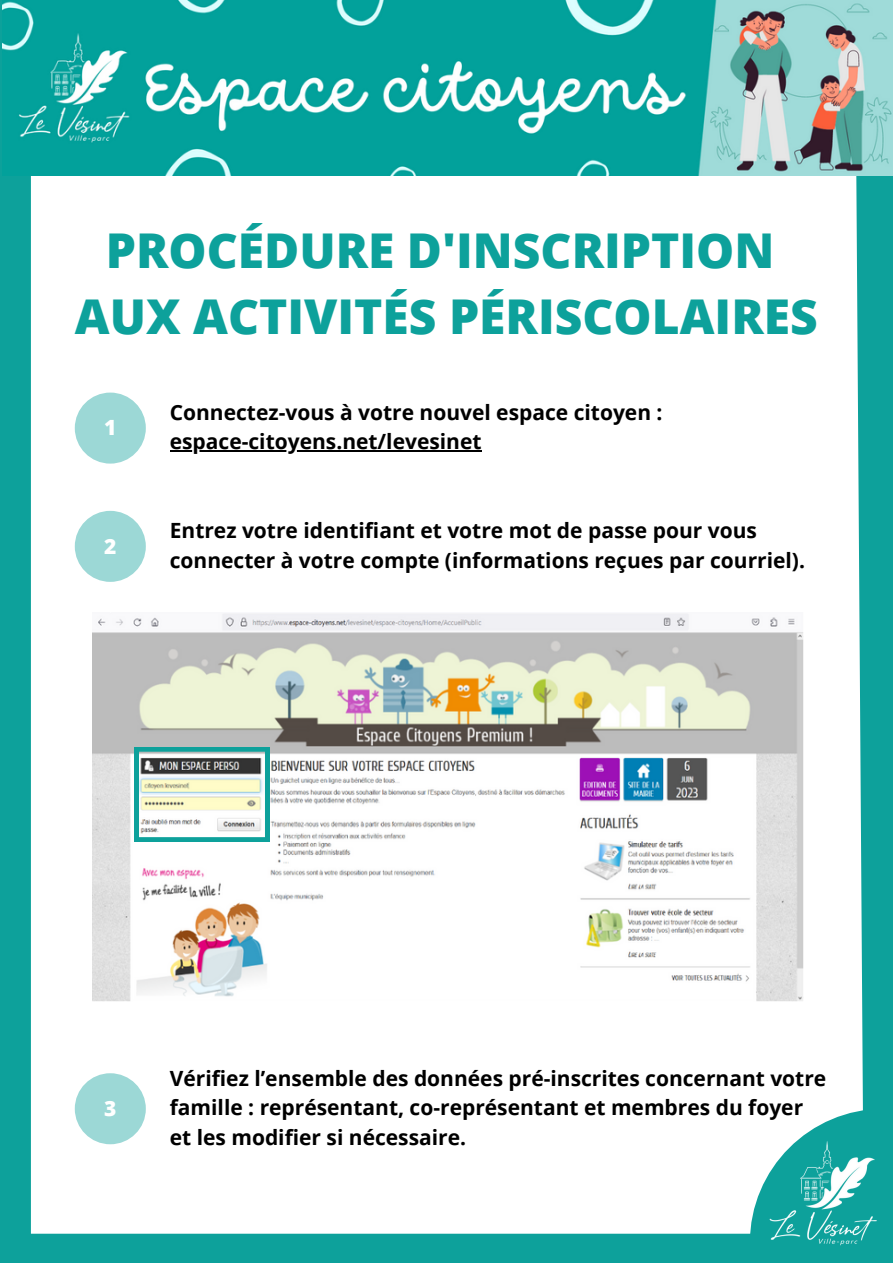
<style>
.page{position:relative;width:893px;height:1264px;background:#fff}
.page>*{position:absolute;margin:0;border:0;box-sizing:border-box;transform-origin:0 0}
.t1{font:800 48px "Open Sans";color:#0da19b}
.t2{font:700 21px/29.2px "Open Sans";color:#000}
.t3{font:800 21px "Open Sans";color:#fff}
</style>
<div class="page">
<div style="left:0;top:1233px;width:892px;height:29px;background:#0da19b"></div>
<div style="left:75px;top:392px;width:71px;height:71px;background:#9cd8d6;border-radius:50%"></div>
<div style="left:75px;top:511px;width:71px;height:71px;background:#9cd8d6;border-radius:50%"></div>
<div style="left:75px;top:1073px;width:71px;height:71px;background:#9cd8d6;border-radius:50%"></div>
<img style="left:92px;top:613px;width:711px;height:388px">
<svg style="left:134px;top:747px;width:135px;height:94px"></svg>
<div style="left:0;top:0;width:31px;height:1262px;background:#0da19b"></div>
<svg style="left:826px;top:175px;width:66px;height:948px"></svg>
<img style="left:2px;top:0;width:890px;height:175px">
<hr style="left:170px;top:450px;width:311px;height:1px;background:#000">
<img style="left:753px;top:1123px;width:139px;height:123px">
<p class="t1" style="left:106px;top:217px;width:670px">PROCÉDURE D'INSCRIPTION</p>
<p class="t1" style="left:75px;top:283px;width:744px">AUX ACTIVITÉS PÉRISCOLAIRES</p>
<p class="t3" style="left:104px;top:413px;width:14px">1</p>
<p class="t3" style="left:104px;top:531px;width:14px">2</p>
<p class="t2" style="left:170px;top:397px;width:494px">Connectez-vous à votre nouvel espace citoyen :</p>
<p class="t2" style="left:170px;top:426px;width:313px">espace-citoyens.net/levesinet</p>
<p class="t2" style="left:170px;top:515px;width:636px">Entrez votre identifiant et votre mot de passe pour vous connecter à votre compte (informations reçues par courriel).</p>
<p class="t3" style="left:104px;top:1093px;width:14px">3</p>
<p class="t2" style="left:170px;top:1063px;width:658px">Vérifiez l’ensemble des données pré-inscrites concernant votre famille : représentant, co-représentant et membres du foyer</p>
<p class="t2" style="left:170px;top:1121px;width:298px">et les modifier si nécessaire.</p>
</div>
